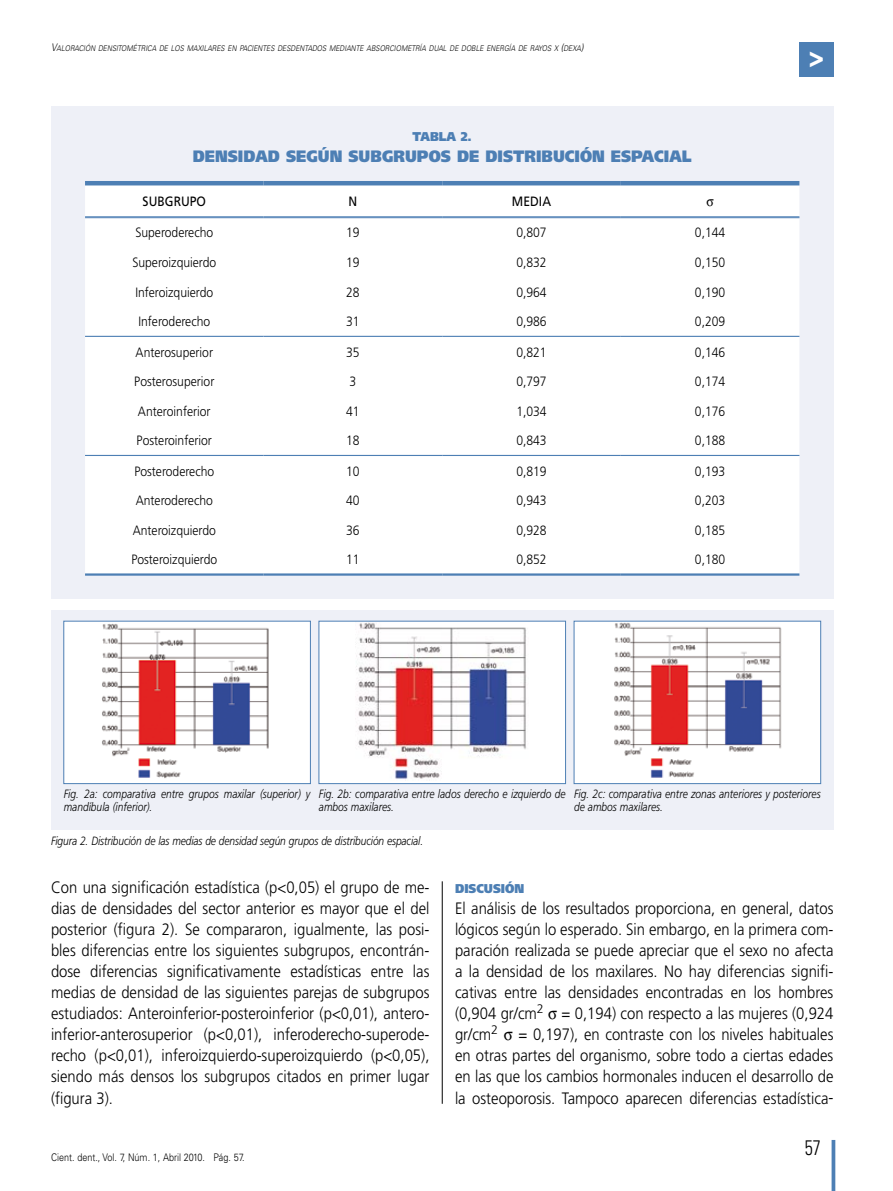
<style>
.page{position:relative;width:893px;height:1191px;background:#fff}
.page>*{position:absolute;margin:0;border:0;box-sizing:border-box;transform-origin:0 0}
.t1{font:900 30px "Frutiger";color:#fff;scale:.85 1}
.t2{font:300 condensed 21px "Univers";color:#000;scale:.86 1}
.t3{font:300 16.5px/21px "Frutiger";color:#000;text-align:justify;scale:.9 1}
.t4{font:900 16.5px "Frutiger";color:#4d7fb4;scale:.9 1}
.t5{font:300 13.5px "Frutiger";color:#000;scale:.9 1}
.t6{font:13.5px "Frutiger";color:#000;scale:.9 1}
.t7{font:900 12.75px "Frutiger";color:#4d7fb4;scale:.9 1}
.t8{font:italic 300 12px/13.5px "Frutiger";color:#000;scale:.85 1}
.t9{font:300 10.5px "Univers";color:#000;scale:.86 1}
.t10{font:italic 300 7.8px "Univers";color:#000;scale:.86 1}
.s1{font-size:10.5px}
</style>
<div class="page">
<hr style="left:442px;top:881px;width:1px;height:222px;background:#000">
<div style="left:799px;top:43px;width:34px;height:34px;background:#4d7fb4"></div>
<hr style="left:832px;top:1140px;width:3px;height:51px;background:#4d7fb4">
<div style="left:51px;top:106px;width:782px;height:493px;background:#eef0f7"></div>
<div style="left:85px;top:185px;width:714px;height:388px;background:#fff"></div>
<hr style="left:85px;top:181px;width:179px;height:4px;background:#4d7fb4">
<hr style="left:264px;top:181px;width:178px;height:4px;background:#4d7fb4">
<hr style="left:442px;top:181px;width:179px;height:4px;background:#4d7fb4">
<hr style="left:621px;top:181px;width:178px;height:4px;background:#4d7fb4">
<hr style="left:85px;top:216px;width:179px;height:1px;background:#4d7fb4">
<hr style="left:85px;top:217px;width:179px;height:1px;background:#4d7fb4">
<hr style="left:264px;top:216px;width:178px;height:1px;background:#4d7fb4">
<hr style="left:264px;top:217px;width:178px;height:1px;background:#4d7fb4">
<hr style="left:442px;top:216px;width:179px;height:1px;background:#4d7fb4">
<hr style="left:442px;top:217px;width:179px;height:1px;background:#4d7fb4">
<hr style="left:621px;top:216px;width:178px;height:1px;background:#4d7fb4">
<hr style="left:621px;top:217px;width:178px;height:1px;background:#4d7fb4">
<hr style="left:85px;top:336px;width:179px;height:1px;background:#4d7fb4">
<hr style="left:264px;top:336px;width:178px;height:1px;background:#4d7fb4">
<hr style="left:442px;top:336px;width:179px;height:1px;background:#4d7fb4">
<hr style="left:621px;top:336px;width:178px;height:1px;background:#4d7fb4">
<hr style="left:85px;top:455px;width:179px;height:1px;background:#4d7fb4">
<hr style="left:264px;top:455px;width:178px;height:1px;background:#4d7fb4">
<hr style="left:442px;top:455px;width:179px;height:1px;background:#4d7fb4">
<hr style="left:621px;top:455px;width:178px;height:1px;background:#4d7fb4">
<hr style="left:85px;top:573px;width:179px;height:2px;background:#4d7fb4">
<hr style="left:264px;top:573px;width:178px;height:2px;background:#4d7fb4">
<hr style="left:442px;top:573px;width:179px;height:2px;background:#4d7fb4">
<hr style="left:621px;top:573px;width:178px;height:2px;background:#4d7fb4">
<div style="left:51px;top:610px;width:782px;height:220px;background:#eef0f7"></div>
<div style="left:64px;top:621px;width:246px;height:162px;background:#fff"></div>
<img style="left:102px;top:624px;width:167px;height:155px">
<div style="left:63px;top:621px;width:248px;height:163px;border:1px solid #4d7fb4"></div>
<div style="left:319px;top:621px;width:247px;height:162px;background:#fff"></div>
<img style="left:356px;top:623px;width:170px;height:157px">
<div style="left:319px;top:621px;width:247px;height:163px;border:1px solid #4d7fb4"></div>
<div style="left:574px;top:621px;width:247px;height:162px;background:#fff"></div>
<img style="left:614px;top:623px;width:168px;height:155px">
<div style="left:574px;top:621px;width:247px;height:163px;border:1px solid #4d7fb4"></div>
<svg style="left:707px;top:199px;width:7px;height:8px"></svg>
<p class="t10" style="left:51px;top:44px;width:621px"><span class="s1">V</span>ALORACIÓN DENSITOMÉTRICA DE LOS MAXILARES EN PACIENTES DESDENTADOS MEDIANTE ABSORCIOMETRÍA DUAL DE DOBLE ENERGÍA DE RAYOS X <span class="s1">(</span>DEXA<span class="s1">)</span></p>
<p class="t7" style="left:413px;top:128px;width:67px">TABLA 2.</p>
<p class="t4" style="left:193px;top:146px;width:27px">DENSIDAD</p>
<p class="t4" style="left:286px;top:146px;width:233px">SEGÚNSUBGRUPOS DE DISTRI</p>
<p class="t4" style="left:541px;top:146px;width:26px">BUCIÓN</p>
<p class="t4" style="left:611px;top:146px;width:47px">ES PACIAL</p>
<p class="t6" style="left:143px;top:193px;width:72px">SUBGRUPO</p>
<p class="t6" style="left:349px;top:193px;width:11px">N</p>
<p class="t6" style="left:512px;top:193px;width:45px">MEDIA</p>
<p class="t5" style="left:135px;top:225px;width:88px">Superoderecho</p>
<p class="t5" style="left:346px;top:225px;width:17px">19</p>
<p class="t5" style="left:516px;top:225px;width:35px">0,807</p>
<p class="t5" style="left:695px;top:225px;width:35px">0,144</p>
<p class="t5" style="left:132px;top:255px;width:95px">Superoizquierdo</p>
<p class="t5" style="left:346px;top:255px;width:17px">19</p>
<p class="t5" style="left:516px;top:255px;width:35px">0,832</p>
<p class="t5" style="left:695px;top:255px;width:35px">0,150</p>
<p class="t5" style="left:135px;top:284px;width:88px">Inferoizquierdo</p>
<p class="t5" style="left:346px;top:284px;width:17px">28</p>
<p class="t5" style="left:516px;top:284px;width:35px">0,964</p>
<p class="t5" style="left:695px;top:284px;width:35px">0,190</p>
<p class="t5" style="left:138px;top:314px;width:81px">Inferoderecho</p>
<p class="t5" style="left:346px;top:314px;width:17px">31</p>
<p class="t5" style="left:516px;top:314px;width:35px">0,986</p>
<p class="t5" style="left:695px;top:314px;width:35px">0,209</p>
<p class="t5" style="left:136px;top:344px;width:88px">Anterosuperior</p>
<p class="t5" style="left:346px;top:344px;width:17px">35</p>
<p class="t5" style="left:516px;top:344px;width:35px">0,821</p>
<p class="t5" style="left:695px;top:344px;width:35px">0,146</p>
<p class="t5" style="left:134px;top:374px;width:91px">Posterosuperior</p>
<p class="t5" style="left:350px;top:374px;width:9px">3</p>
<p class="t5" style="left:516px;top:374px;width:35px">0,797</p>
<p class="t5" style="left:695px;top:374px;width:35px">0,174</p>
<p class="t5" style="left:138px;top:403px;width:82px">Anteroinferior</p>
<p class="t5" style="left:346px;top:403px;width:17px">41</p>
<p class="t5" style="left:516px;top:403px;width:35px">1,034</p>
<p class="t5" style="left:695px;top:403px;width:35px">0,176</p>
<p class="t5" style="left:137px;top:433px;width:85px">Posteroinferior</p>
<p class="t5" style="left:346px;top:433px;width:17px">18</p>
<p class="t5" style="left:516px;top:433px;width:35px">0,843</p>
<p class="t5" style="left:695px;top:433px;width:35px">0,188</p>
<p class="t5" style="left:134px;top:463px;width:90px">Posteroderecho</p>
<p class="t5" style="left:346px;top:463px;width:17px">10</p>
<p class="t5" style="left:516px;top:463px;width:35px">0,819</p>
<p class="t5" style="left:695px;top:463px;width:35px">0,193</p>
<p class="t5" style="left:136px;top:493px;width:87px">Anteroderecho</p>
<p class="t5" style="left:346px;top:493px;width:17px">40</p>
<p class="t5" style="left:516px;top:493px;width:35px">0,943</p>
<p class="t5" style="left:695px;top:493px;width:35px">0,203</p>
<p class="t5" style="left:133px;top:522px;width:94px">Anteroizquierdo</p>
<p class="t5" style="left:346px;top:522px;width:17px">36</p>
<p class="t5" style="left:516px;top:522px;width:35px">0,928</p>
<p class="t5" style="left:695px;top:522px;width:35px">0,185</p>
<p class="t5" style="left:131px;top:552px;width:97px">Posteroizquierdo</p>
<p class="t5" style="left:346px;top:552px;width:17px">11</p>
<p class="t5" style="left:516px;top:552px;width:35px">0,852</p>
<p class="t5" style="left:695px;top:552px;width:35px">0,180</p>
<h1 class="t1" style="left:809px;top:39px;width:19px">&gt;</h1>
<p class="t8" style="left:64px;top:787px;width:292px">Fig. 2a: comparativa entre grupos maxilar (superior) y mandíbula (inferior).</p>
<p class="t8" style="left:319px;top:787px;width:292px">Fig. 2b: comparativa entre lados derecho e izquierdo de ambos maxilares.</p>
<p class="t8" style="left:574px;top:787px;width:292px">Fig. 2c: comparativa entre zonas anteriores y posteriores de ambos maxilares.</p>
<p class="t8" style="left:51px;top:833px;width:439px">Figura 2. Distribución de las medias de densidad según grupos de distribución espacial.</p>
<p class="t3" style="left:51px;top:877px;width:422px">Con una significación estadística (p&lt;0,05) el grupo de me&shy;dias de densidades del sector anterior es mayor que el del posterior (figura 2). Se compararon, igualmente, las posi&shy;bles diferencias entre los siguientes subgrupos, encontrán&shy;dose diferencias significativamente estadísticas entre las medias de densidad de las siguientes parejas de subgrupos estudiados: Anteroinferior-posteroinferior (p&lt;0,01), antero&shy;inferior-anterosuperior (p&lt;0,01), inferoderecho-superode&shy;recho (p&lt;0,01), inferoizquierdo-superoizquierdo (p&lt;0,05), siendo más densos los subgrupos citados en primer lugar (figura 3).</p>
<p class="t7" style="left:455px;top:881px;width:78px">DISCUSIÓN</p>
<p class="t3" style="left:455px;top:898px;width:422px">El análisis de los resultados proporciona, en general, datos lógicos según lo esperado. Sin embargo, en la primera com&shy;paración realizada se puede apreciar que el sexo no afecta a la densidad de los maxilares. No hay diferencias signifi&shy;cativas entre las densidades encontradas en los hombres (0,904 gr/cm<sup>2</sup> = 0,194) con respecto a las mujeres (0,924 gr/cm<sup>2</sup> = 0,197), en contraste con los niveles habituales en otras partes del organismo, sobre todo a ciertas edades en las que los cambios hormonales inducen el desarrollo de la osteoporosis. Tampoco aparecen diferencias estadística-</p>
<p class="t9" style="left:51px;top:1151px;width:226px">Cient. dent., Vol. 7, Núm. 1, Abril 2010. Pág. 57.</p>
<p class="t2" style="left:805px;top:1135px;width:20px">57</p>
</div>
